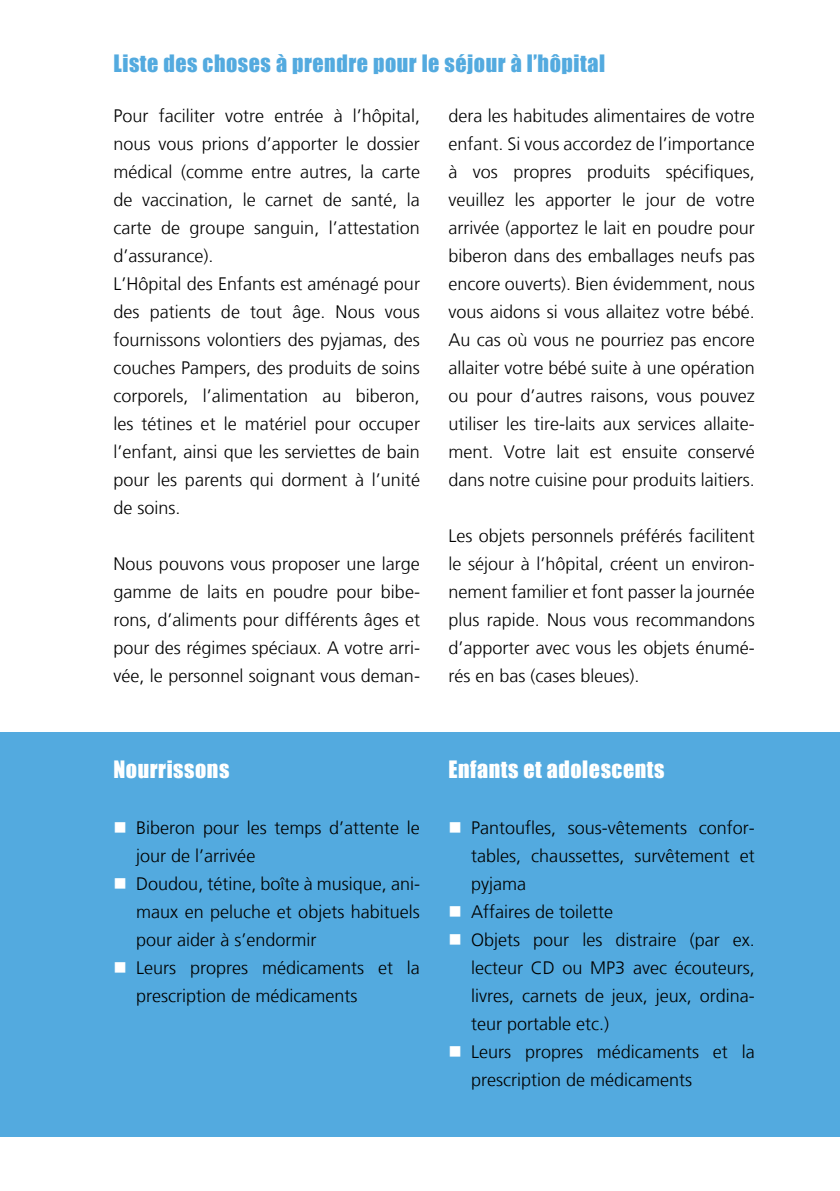
<style>
.page{position:relative;width:840px;height:1191px;background:#fff}
.page>*{position:absolute;margin:0;border:0;box-sizing:border-box;transform-origin:0 0}
.t1{font:22px "Impact";letter-spacing:.025em;color:#53aadf}
.t2{font:22px "Impact";letter-spacing:.025em;color:#fff}
.t3{font:300 18px/28px "Frutiger LT";color:#000;text-align:justify}
.s1{color:#fff}
</style>
<div class="page">
<div style="left:0;top:732px;width:839px;height:405px;background:#53aadf"></div>
<p class="t1" style="left:113px;top:46px;width:492px">Liste des choses à prendre pour le séjour à l’hôpital</p>
<p class="t3" style="left:448px;top:102px;width:308px">dera les habitudes alimentaires de votre enfant. Si vous accordez de l’importance à vos propres produits spécifiques, veuillez les apporter le jour de votre arrivée (apportez le lait en poudre pour biberon dans des emballages neufs pas encore ouverts). Bien évidemment, nous vous aidons si vous allaitez votre bébé.<br>Au cas où vous ne pourriez pas encore allaiter votre bébé suite à une opération ou pour d’autres raisons, vous pouvez utiliser les tire-laits aux services allaite&shy;ment. Votre lait est ensuite conservé dans notre cuisine pour produits laitiers.</p>
<p class="t3" style="left:448px;top:522px;width:308px">Les objets personnels préférés facilitent le séjour à l’hôpital, créent un environ&shy;nement familier et font passer la journée plus rapide. Nous vous recommandons d’apporter avec vous les objets énumé&shy;rés en bas (cases bleues).</p>
<p class="t3" style="left:113px;top:102px;width:308px;text-align:left">Pour faciliter votre entrée à l’hôpital, nous vous prions d’apporter le dossier médical (comme entre autres, la carte de vaccination, le carnet de santé, la carte de groupe sanguin, l’attestation d’assurance).<br>L’Hôpital des Enfants est aménagé pour des patients de tout âge. Nous vous fournissons volontiers des pyjamas, des couches Pampers, des produits de soins corporels, l’alimentation au biberon, les tétines et le matériel pour occuper l’enfant, ainsi que les serviettes de bain pour les parents qui dorment à l’unité de soins.</p>
<p class="t3" style="left:113px;top:550px;width:308px">Nous pouvons vous proposer une large gamme de laits en poudre pour bibe&shy;rons, d’aliments pour différents âges et pour des régimes spéciaux. A votre arri&shy;vée, le personnel soignant vous deman-</p>
<p class="t2" style="left:113px;top:752px;width:117px">Nourrissons</p>
<p class="t3" style="left:136px;top:814px;width:285px;text-indent:-23px"><span class="s1">■</span> Biberon pour les temps d’attente le jour de l’arrivée</p>
<p class="t3" style="left:136px;top:870px;width:285px;text-indent:-23px"><span class="s1">■</span> Doudou, tétine, boîte à musique, ani&shy;maux en peluche et objets habituels pour aider à s’endormir</p>
<p class="t3" style="left:136px;top:954px;width:285px;text-indent:-23px"><span class="s1">■</span> Leurs propres médicaments et la prescription de médicaments</p>
<p class="t2" style="left:448px;top:752px;width:217px">Enfants et adolescents</p>
<p class="t3" style="left:471px;top:814px;width:285px;text-indent:-23px"><span class="s1">■</span> Pantoufles, sous-vêtements confor&shy;tables, chaussettes, survêtement et pyjama</p>
<p class="t3" style="left:448px;top:898px;width:166px"><span class="s1">■</span> Affaires de toilette</p>
<p class="t3" style="left:471px;top:926px;width:285px;text-indent:-23px"><span class="s1">■</span> Objets pour les distraire (par ex. lecteur CD ou MP3 avec écouteurs, livres, carnets de jeux, jeux, ordina&shy;teur portable etc.)</p>
<p class="t3" style="left:471px;top:1038px;width:285px;text-indent:-23px"><span class="s1">■</span> Leurs propres médicaments et la prescription de médicaments</p>
</div>
